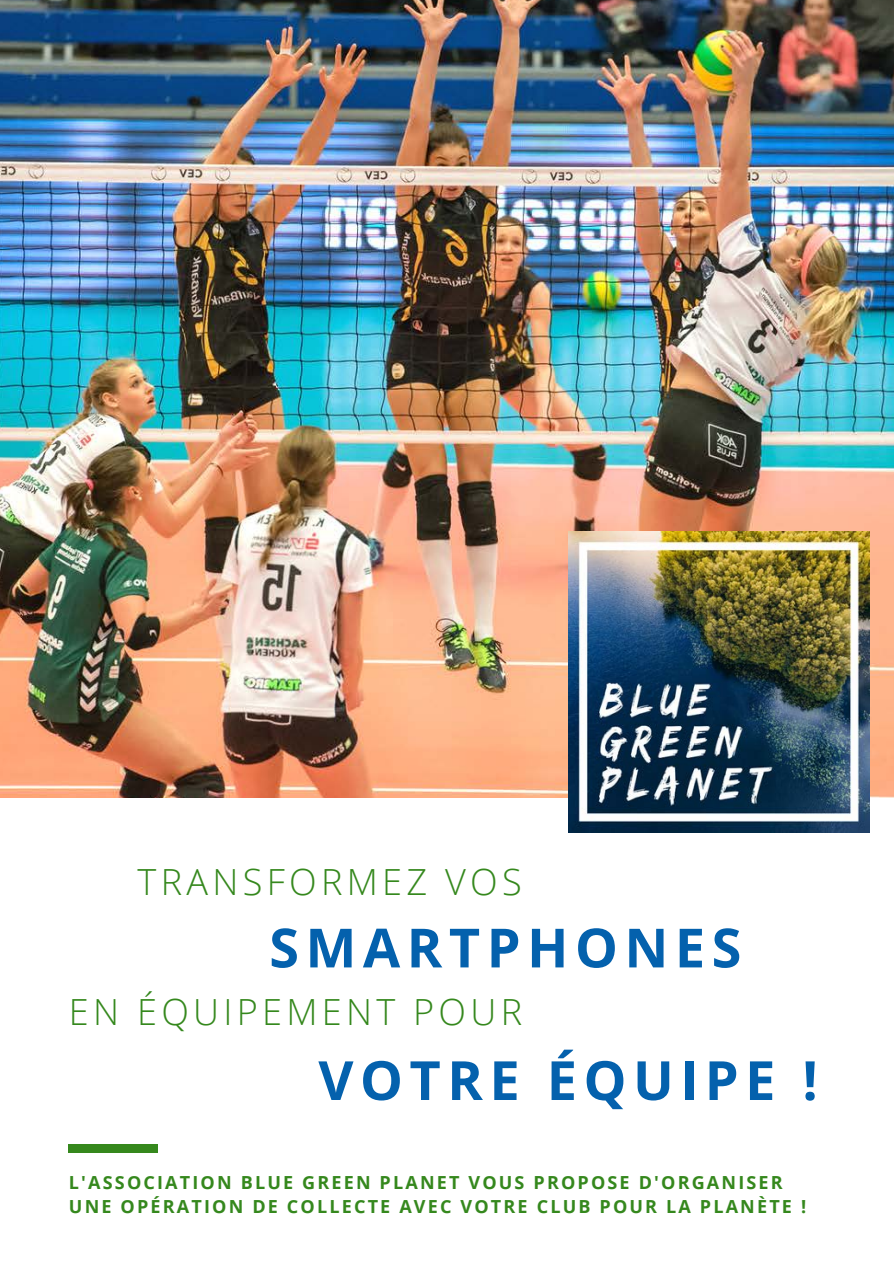
<style>
.page{position:relative;width:894px;height:1264px;background:#fff}
.page>*{position:absolute;margin:0;border:0;box-sizing:border-box;transform-origin:0 0}
.t1{font:700 54px "Open Sans";letter-spacing:.12em;color:#0461ad}
.t2{font:300 36px "Open Sans";letter-spacing:.12em;color:#35881d}
.t3{font:700 18px/24.8px "Open Sans";letter-spacing:.12em;color:#35881d}
</style>
<div class="page">
<div style="left:69px;top:1144px;width:89px;height:7px;background:#35881d"></div>
<img style="left:0;top:0;width:893px;height:797px">
<img style="left:568px;top:531px;width:301px;height:301px">
<h2 class="t2" style="left:138px;top:856px;width:385px">TRANSFORMEZ VOS</h2>
<h1 class="t1" style="left:269px;top:909px;width:473px">SMARTPHONES</h1>
<h2 class="t2" style="left:69px;top:986px;width:454px">EN ÉQUIPEMENT POUR</h2>
<h1 class="t1" style="left:318px;top:1042px;width:501px">VOTRE ÉQUIPE !</h1>
<p class="t3" style="left:69px;top:1169px;width:738px">L'ASSOCIATION BLUE GREEN PLANET VOUS PROPOSE D'ORGANISER<br>UNE OPÉRATION DE COLLECTE AVEC VOTRE CLUB POUR LA PLANÈTE !</p>
</div>
